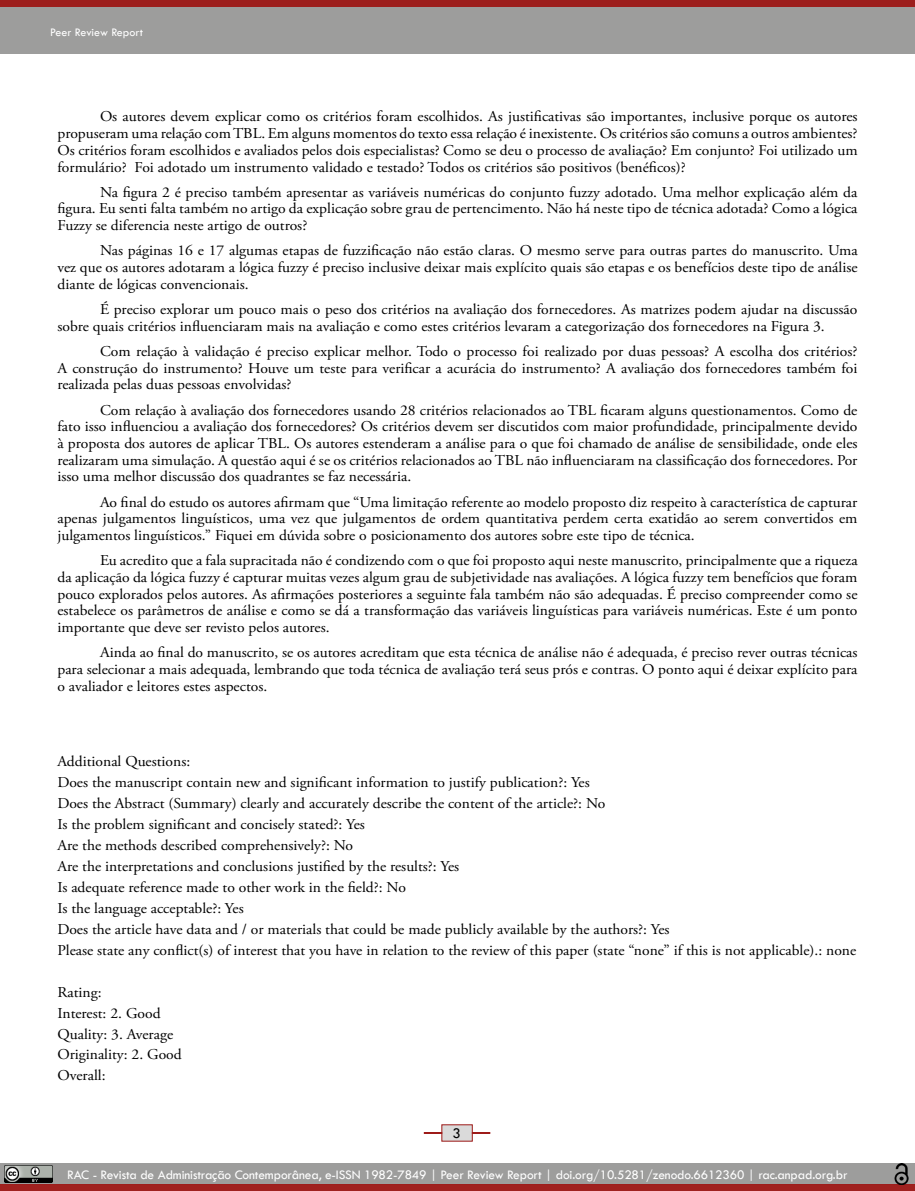
<style>
.page{position:relative;width:915px;height:1191px;background:#fff}
.page>*{position:absolute;margin:0;border:0;box-sizing:border-box;transform-origin:0 0}
.t1{font:15px/16.6px "Adobe Garamond Pro";color:#000;text-align:justify;scale:1.04 1}
.t2{font:15px "Tw Cen";color:#000}
.t3{font:13.5px "Tw Cen";letter-spacing:-.01em;color:#fff}
.t4{font:12px "Tw Cen";color:#fff}
</style>
<div class="page">
<div style="left:0;top:0;width:914px;height:54px;background:#9d9d9c"></div>
<div style="left:0;top:0;width:914px;height:7px;background:#9d1a18"></div>
<svg style="left:423px;top:1124px;width:68px;height:18px"></svg>
<div style="left:0;top:1163px;width:914px;height:21px;background:#9d9d9c"></div>
<div style="left:0;top:1184px;width:914px;height:7px;background:#a0211f"></div>
<img style="left:5px;top:1165px;width:47px;height:17px">
<img style="left:894px;top:1163px;width:14px;height:21px">
<p class="t4" style="left:50px;top:25px;width:94px">Peer Review Report</p>
<p class="t1" style="left:57px;top:109px;width:770px;text-indent:43px">Os autores devem explicar como os critérios foram escolhidos. As justificativas são importantes, inclusive porque os autores propuseram uma relação com TBL. Em alguns momentos do texto essa relação é inexistente. Os critérios são comuns a outros ambientes?<br>Os critérios foram escolhidos e avaliados pelos dois especialistas? Como se deu o processo de avaliação? Em conjunto? Foi utilizado um formulário? Foi adotado um instrumento validado e testado? Todos os critérios são positivos (benéficos)?</p>
<p class="t1" style="left:57px;top:184px;width:770px;text-indent:43px">Na figura 2 é preciso também apresentar as variáveis numéricas do conjunto fuzzy adotado. Uma melhor explicação além da figura. Eu senti falta também no artigo da explicação sobre grau de pertencimento. Não há neste tipo de técnica adotada? Como a lógica Fuzzy se diferencia neste artigo de outros?</p>
<p class="t1" style="left:57px;top:243px;width:770px;text-indent:43px">Nas páginas 16 e 17 algumas etapas de fuzzificação não estão claras. O mesmo serve para outras partes do manuscrito. Uma vez que os autores adotaram a lógica fuzzy é preciso inclusive deixar mais explícito quais são etapas e os benefícios deste tipo de análise diante de lógicas convencionais.</p>
<p class="t1" style="left:57px;top:301px;width:770px;text-indent:43px">É preciso explorar um pouco mais o peso dos critérios na avaliação dos fornecedores. As matrizes podem ajudar na discussão sobre quais critérios influenciaram mais na avaliação e como estes critérios levaram a categorização dos fornecedores na Figura 3.</p>
<p class="t1" style="left:57px;top:343px;width:770px;text-indent:43px">Com relação à validação é preciso explicar melhor. Todo o processo foi realizado por duas pessoas? A escolha dos critérios?<br>A construção do instrumento? Houve um teste para verificar a acurácia do instrumento? A avaliação dos fornecedores também foi realizada pelas duas pessoas envolvidas?</p>
<p class="t1" style="left:57px;top:402px;width:770px;text-indent:43px">Com relação à avaliação dos fornecedores usando 28 critérios relacionados ao TBL ficaram alguns questionamentos. Como de fato isso influenciou a avaliação dos fornecedores? Os critérios devem ser discutidos com maior profundidade, principalmente devido à proposta dos autores de aplicar TBL. Os autores estenderam a análise para o que foi chamado de análise de sensibilidade, onde eles realizaram uma simulação. A questão aqui é se os critérios relacionados ao TBL não influenciaram na classificação dos fornecedores. Por isso uma melhor discussão dos quadrantes se faz necessária.</p>
<p class="t1" style="left:57px;top:494px;width:770px;text-indent:43px">Ao final do estudo os autores afirmam que “Uma limitação referente ao modelo proposto diz respeito à característica de capturar apenas julgamentos linguísticos, uma vez que julgamentos de ordem quantitativa perdem certa exatidão ao serem convertidos em julgamentos linguísticos.” Fiquei em dúvida sobre o posicionamento dos autores sobre este tipo de técnica.</p>
<p class="t1" style="left:57px;top:552px;width:770px;text-indent:43px">Eu acredito que a fala supracitada não é condizendo com o que foi proposto aqui neste manuscrito, principalmente que a riqueza da aplicação da lógica fuzzy é capturar muitas vezes algum grau de subjetividade nas avaliações. A lógica fuzzy tem benefícios que foram pouco explorados pelos autores. As afirmações posteriores a seguinte fala também não são adequadas. É preciso compreender como se estabelece os parâmetros de análise e como se dá a transformação das variáveis linguísticas para variáveis numéricas. Este é um ponto importante que deve ser revisto pelos autores.</p>
<p class="t1" style="left:57px;top:644px;width:770px;text-indent:43px">Ainda ao final do manuscrito, se os autores acreditam que esta técnica de análise não é adequada, é preciso rever outras técnicas para selecionar a mais adequada, lembrando que toda técnica de avaliação terá seus prós e contras. O ponto aqui é deixar explícito para o avaliador e leitores estes aspectos.</p>
<p class="t1" style="left:57px;top:751px;width:769px;line-height:21px;text-align:left">Additional Questions:<br>Does the manuscript contain new and significant information to justify publication?: Yes<br>Does the Abstract (Summary) clearly and accurately describe the content of the article?: No<br>Is the problem significant and concisely stated?: Yes<br>Are the methods described comprehensively?: No<br>Are the interpretations and conclusions justified by the results?: Yes<br>Is adequate reference made to other work in the field?: No<br>Is the language acceptable?: Yes<br>Does the article have data and / or materials that could be made publicly available by the authors?: Yes<br>Please state any conflict(s) of interest that you have in relation to the review of this paper (state “none” if this is not applicable).: none</p>
<p class="t1" style="left:57px;top:982px;width:121px;line-height:21px;text-align:left">Rating:<br>Interest: 2. Good<br>Quality: 3. Average<br>Originality: 2. Good<br>Overall:</p>
<p class="t2" style="left:453px;top:1124px;width:10px">3</p>
<p class="t3" style="left:67px;top:1166px;width:781px">RAC - Revista de Administração Contemporânea, e-ISSN 1982-7849 | Peer Review Report | doi.org/10.5281/zenodo.6612360 | rac.anpad.org.br</p>
</div>
